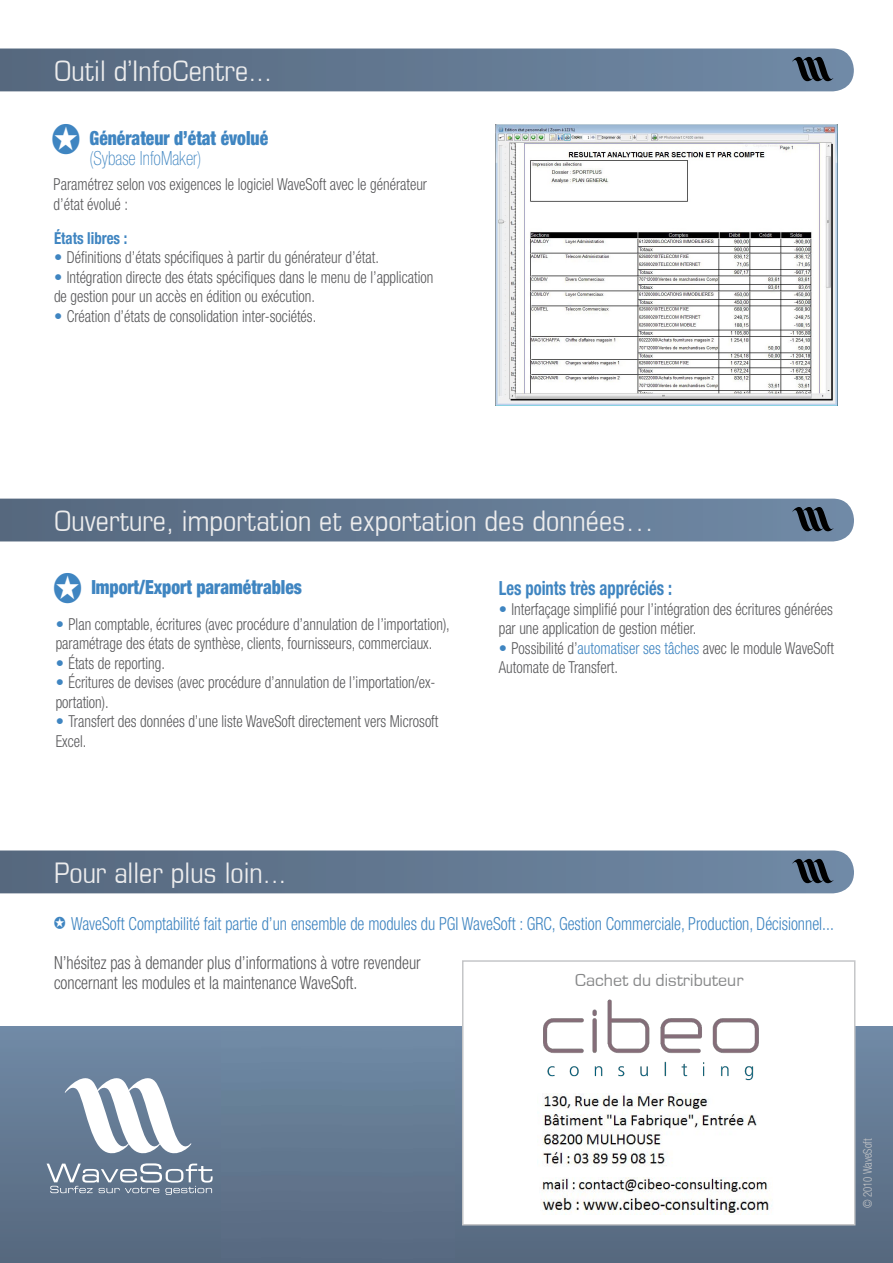
<style>
.page{position:relative;width:893px;height:1263px;background:#fff}
.page>*{position:absolute;margin:0;border:0;box-sizing:border-box;transform-origin:0 0}
.t1{font:45px "Pizza Dude Stars";color:#3f85c1;scale:.9 1}
.t2{font:condensed 28.5px "Eurostile";color:#ececed}
.t3{font:900 condensed 19.5px "Helvetica Neue LT Std";color:#3f85c1;scale:.9 1}
.t4{font:700 condensed 19.5px "Helvetica Neue LT Std";color:#3f85c1;scale:.85 1}
.t5{font:100 condensed 19.5px "Helvetica Neue LT Std";color:#3f85c1;scale:.9 1}
.t6{font:300 condensed 18px/39px "Helvetica Neue LT Std";color:#3f85c1;scale:.9 1}
.t7{font:300 condensed 18px "Helvetica Neue LT Std";color:#58585a;scale:.9 1}
.t8{font:18px "Eurostile T";color:#878889}
.t9{font:300 condensed 16.5px/19.5px "Helvetica Neue LT Std";color:#58585a;scale:.9 1}
.t10{font:700 condensed 16.5px "Helvetica Neue LT Std";color:#3f85c1;scale:.9 1}
.t11{font:300 condensed 12px "Helvetica Neue LT Std";color:#c5c6c8;scale:.9 1}
.s1{color:#3f85c1}
.s2{font-family:"Pizza Dude Stars";font-weight:400;font-stretch:normal}
.s3{color:#58585a}
</style>
<div class="page">
<div style="left:0;top:1026px;width:893px;height:237px;background:linear-gradient(to bottom,#708aa6,#55677d)"></div>
<svg style="left:47px;top:1069px;width:166px;height:126px"></svg>
<svg style="left:461px;top:960px;width:395px;height:266px"></svg>
<svg style="left:0;top:49px;width:854px;height:42px;background:#627790"></svg>
<svg style="left:0;top:850px;width:854px;height:43px;background:#647991"></svg>
<img style="left:496px;top:124px;width:341px;height:282px">
<svg style="left:0;top:499px;width:854px;height:42px;background:#627790"></svg>
<img style="left:221px;top:1028px;width:40px;height:234px">
<img style="left:261px;top:1027px;width:122px;height:235px">
<img style="left:383px;top:1029px;width:41px;height:233px">
<img style="left:413px;top:1027px;width:41px;height:234px">
<img style="left:539px;top:998px;width:224px;height:85px">
<img style="left:537px;top:1093px;width:224px;height:75px">
<img style="left:539px;top:1177px;width:233px;height:17px">
<img style="left:540px;top:1193px;width:235px;height:21px">
<h2 class="t2" style="left:54px;top:54px;width:220px">Outil d’InfoCentre...</h2>
<h1 class="t1" style="left:52px;top:115px;width:34px">I</h1>
<p class="t3" style="left:90px;top:126px;width:200px">Générateur d’état évolué</p>
<p class="t5" style="left:90px;top:147px;width:126px">(Sybase InfoMaker)</p>
<p class="t9" style="left:54px;top:175px;width:416px">Paramétrez selon vos exigences le logiciel WaveSoft avec le générateur d’état évolué :</p>
<p class="t10" style="left:54px;top:228px;width:83px">états libres :</p>
<p class="t9" style="left:54px;top:247px;width:363px"><span class="s1">•</span> Définitions d’états spécifiques à partir du générateur d’état.</p>
<p class="t9" style="left:54px;top:267px;width:423px"><span class="s1">•</span> Intégration directe des états spécifiques dans le menu de l’application de gestion pour un accès en édition ou exécution.</p>
<p class="t9" style="left:54px;top:306px;width:293px"><span class="s1">•</span> Création d’états de consolidation inter-sociétés.</p>
<h2 class="t2" style="left:54px;top:504px;width:601px">Ouverture, importation et exportation des données…</h2>
<h1 class="t1" style="left:53px;top:564px;width:34px">I</h1>
<p class="t3" style="left:91px;top:575px;width:236px">Import/Export paramétrables</p>
<p class="t9" style="left:56px;top:614px;width:439px"><span class="s1">•</span> Plan comptable, écritures (avec procédure d’annulation de l’importation), paramétrage des états de synthèse, clients, fournisseurs, commerciaux.</p>
<p class="t9" style="left:56px;top:653px;width:123px"><span class="s1">•</span> états de reporting.</p>
<p class="t9" style="left:56px;top:673px;width:424px"><span class="s1">•</span> écritures de devises (avec procédure d’annulation de l’importation/ex&shy;portation).</p>
<p class="t9" style="left:56px;top:712px;width:427px"><span class="s1">•</span> Transfert des données d’une liste WaveSoft directement vers Microsoft<br>Excel.</p>
<p class="t4" style="left:499px;top:576px;width:205px">Les points très appréciés :</p>
<p class="t9" style="left:499px;top:599px;width:373px"><span class="s1">•</span> Interfaçage simplifié pour l’intégration des écritures générées par une application de gestion métier.</p>
<p class="t9" style="left:499px;top:638px;width:374px"><span class="s1">•</span> Possibilité d’<span class="s1">automatiser ses tâches</span> avec le module WaveSoft<br>Automate de Transfert.</p>
<h2 class="t2" style="left:54px;top:856px;width:234px">Pour aller plus loin...</h2>
<p class="t6" style="left:54px;top:904px;width:868px"><span class="s2">I</span> WaveSoft Comptabilité fait partie d’un ensemble de modules du PGI WaveSoft : GRC, Gestion Commerciale, Production, Décisionnel...<br><span class="s3">N’hésitez pas à demander plus d’informations à votre revendeur</span></p>
<p class="t7" style="left:54px;top:972px;width:339px">concernant les modules et la maintenance WaveSoft.</p>
<p class="t8" style="left:575px;top:970px;width:170px">Cachet du distributeur</p>
<p class="t11" style="left:861px;top:1208px;width:79px;rotate:-90deg">© 2010 WaveSoft</p>
</div>
